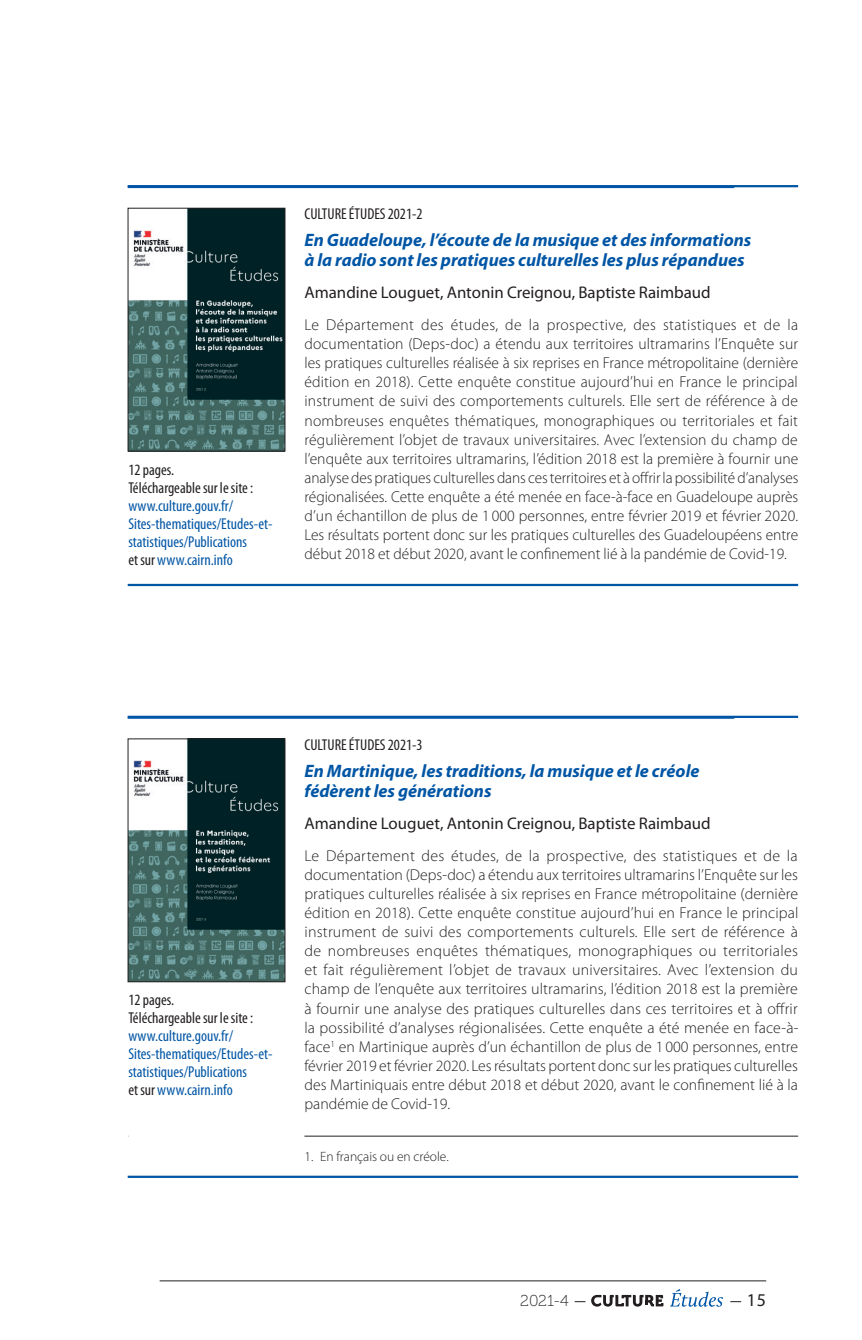
<style>
.page{position:relative;width:862px;height:1340px;background:#fff}
.page>*{position:absolute;margin:0;border:0;box-sizing:border-box;transform-origin:0 0}
.t1{font:italic 700 18px/20.2px "Myriad Pro";color:#0155a5}
.t2{font:18px "Myriad Pro";color:#231f20}
.t3{font:16.88px "Myriad Pro";color:#231f20}
.t4{font:300 15.75px/19.1px "Myriad Pro";color:#231f20;text-align:justify}
.t5{font:condensed 15.75px/18px "Myriad Pro";color:#0155a5}
.t6{font:condensed 15.75px/18px "Myriad Pro";color:#231f20}
.t7{font:15.75px "Museo 100";color:#231f20}
.t8{font:300 13.5px "Myriad Pro";color:#231f20}
.s1{color:#231f20}
</style>
<div class="page">
<svg style="left:670px;top:1289px;width:52px;height:17px"></svg>
<svg style="left:574px;top:1294px;width:89px;height:12px"></svg>
<hr style="left:159px;top:1280px;width:606px;height:1px;background:#231f20">
<img style="left:130px;top:210px;width:153px;height:239px">
<div style="left:128px;top:208px;width:157px;height:243px;border:1px solid #231f20"></div>
<hr style="left:304px;top:1135px;width:493px;height:1px;background:#231f20">
<img style="left:130px;top:740px;width:153px;height:240px">
<div style="left:128px;top:738px;width:157px;height:244px;border:1px solid #231f20"></div>
<hr style="left:128px;top:186px;width:605px;height:2px;background:#0155a5">
<hr style="left:128px;top:185px;width:669px;height:2px;background:#0155a5">
<hr style="left:128px;top:584px;width:669px;height:2px;background:#0155a5">
<hr style="left:128px;top:715px;width:669px;height:3px;background:#0155a5">
<hr style="left:128px;top:1175px;width:669px;height:2px;background:#0155a5">
<p class="t6" style="left:128px;top:460px;width:126px">12 pages.<br>Téléchargeable sur le site:</p>
<p class="t5" style="left:128px;top:496px;width:145px">www.culture.gouv.fr/<br>Sites-thematiques/Etudes-et&shy;statistiques/Publications<br><span class="s1">et sur</span> www.cairn.info</p>
<p class="t6" style="left:304px;top:205px;width:119px">CULTURE ÉTUDES 2021-2</p>
<p class="t1" style="left:304px;top:229px;width:448px">En Guadeloupe, l’écoute de la musique et des informations à la radio sont les pratiques culturelles les plus répandues</p>
<p class="t3" style="left:304px;top:282px;width:407px">Amandine Louguet, Antonin Creignou, Baptiste Raimbaud</p>
<p class="t4" style="left:304px;top:315px;width:495px">Le Département des études, de la prospective, des statistiques et de la documentation (Deps-doc) a étendu aux territoires ultramarins l’Enquête sur les pratiques culturelles réalisée à six reprises en France métropolitaine (dernière édition en 2018). Cette enquête constitue aujourd’hui en France le principal instrument de suivi des comportements culturels. Elle sert de référence à de nombreuses enquêtes thématiques, monographiques ou territoriales et fait régulièrement l’objet de travaux universitaires. Avec l’extension du champ de l’enquête aux territoires ultramarins, l’édition 2018 est la première à fournir une analyse des pratiques culturelles dans ces territoires et à offrir la possibilité d’analyses régionalisées. Cette enquête a été menée en face-à-face en Guadeloupe auprès d’un échantillon de plus de 1 000 personnes, entre février 2019 et février 2020.<br>Les résultats portent donc sur les pratiques culturelles des Guadeloupéens entre début 2018 et début 2020, avant le confinement lié à la pandémie de Covid-19.</p>
<p class="t6" style="left:128px;top:990px;width:126px">12 pages.<br>Téléchargeable sur le site:</p>
<p class="t5" style="left:128px;top:1026px;width:145px">www.culture.gouv.fr/<br>Sites-thematiques/Etudes-et&shy;statistiques/Publications<br><span class="s1">et sur</span> www.cairn.info</p>
<p class="t6" style="left:304px;top:735px;width:119px">CULTURE ÉTUDES 2021-3</p>
<p class="t1" style="left:304px;top:759px;width:396px">En Martinique, les traditions, la musique et le créole fédèrent les générations</p>
<p class="t3" style="left:304px;top:812px;width:407px">Amandine Louguet, Antonin Creignou, Baptiste Raimbaud</p>
<p class="t4" style="left:304px;top:845px;width:495px">Le Département des études, de la prospective, des statistiques et de la documentation (Deps-doc) a étendu aux territoires ultramarins l’Enquête sur les pratiques culturelles réalisée à six reprises en France métropolitaine (dernière édition en 2018). Cette enquête constitue aujourd’hui en France le principal instrument de suivi des comportements culturels. Elle sert de référence à de nombreuses enquêtes thématiques, monographiques ou territoriales et fait régulièrement l’objet de travaux universitaires. Avec l’extension du champ de l’enquête aux territoires ultramarins, l’édition 2018 est la première à fournir une analyse des pratiques culturelles dans ces territoires et à offrir la possibilité d’analyses régionalisées. Cette enquête a été menée en face-à&shy;face<sup>1</sup> en Martinique auprès d’un échantillon de plus de 1 000 personnes, entre février 2019 et février 2020. Les résultats portent donc sur les pratiques culturelles des Martiniquais entre début 2018 et début 2020, avant le confinement lié à la pandémie de Covid-19.</p>
<p class="t8" style="left:304px;top:1147px;width:146px">1. En français ou en créole.</p>
<p class="t7" style="left:520px;top:1292px;width:50px">2021-4</p>
<p class="t2" style="left:746px;top:1289px;width:21px">15</p>
</div>
